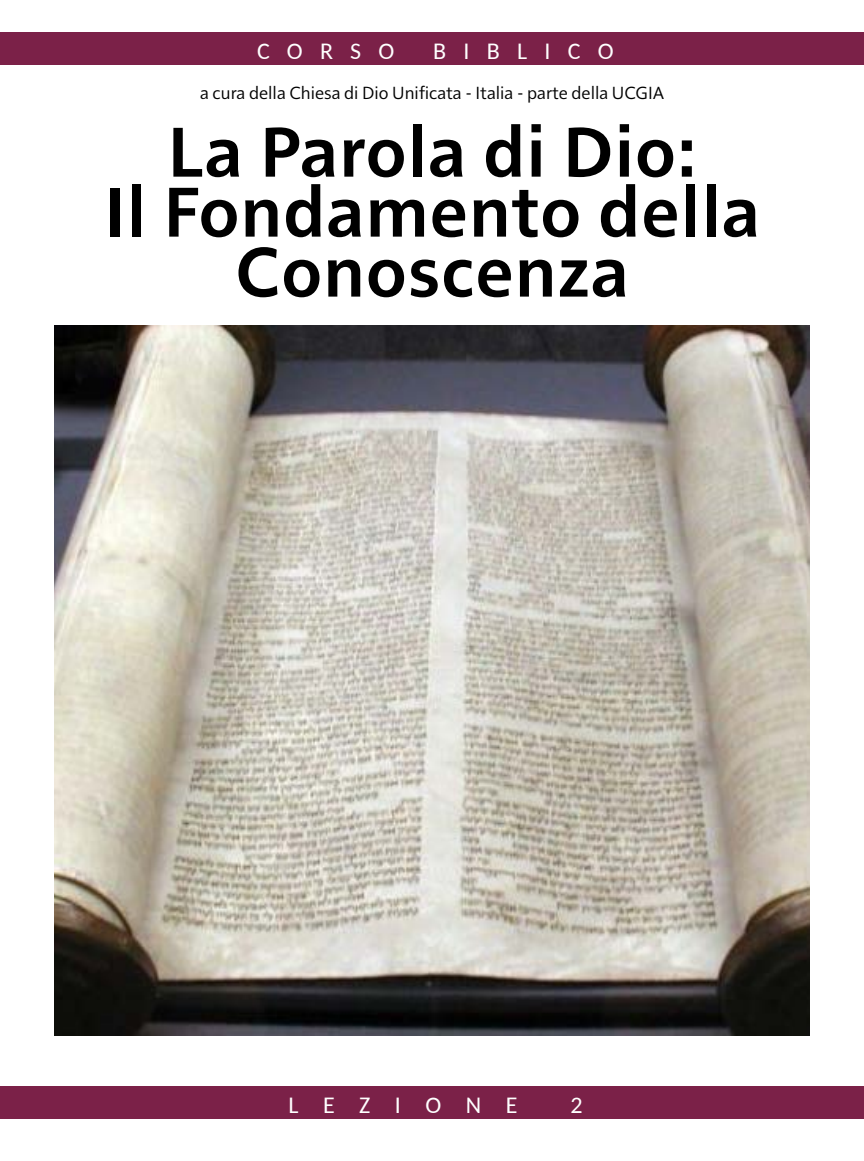
<style>
.page{position:relative;width:864px;height:1161px;background:#fff}
.page>*{position:absolute;margin:0;border:0;box-sizing:border-box;transform-origin:0 0}
.t1{font:600 72px/60px "Solitaire MVB Pro";letter-spacing:.02em;color:#000;text-align:center}
.t2{font:24px "Carlito";letter-spacing:.72em;color:#fff}
.t3{font:24px "Carlito";letter-spacing:1.02em;color:#fff}
.t4{font:18px "Solitaire MVB Pro";color:#000}
</style>
<div class="page">
<div style="left:0;top:32px;width:864px;height:33px;background:#7b2148"></div>
<div style="left:0;top:1086px;width:864px;height:32px;background:#7b2148"></div>
<img style="left:54px;top:325px;width:756px;height:710px">
<h2 class="t2" style="left:257px;top:35px;width:139px">CORSO</h2>
<h2 class="t2" style="left:433px;top:35px;width:182px">BIBLICO</h2>
<p class="t4" style="left:200px;top:80px;width:466px">a cura della Chiesa di Dio Unificata - Italia - parte della UCGIA</p>
<h1 class="t1" style="left:104px;top:118px;width:657px">La Parola di Dio:<br>Il Fondamento della<br>Conoscenza</h1>
<h2 class="t3" style="left:289px;top:1088px;width:230px">LEZIONE</h2>
<h2 class="t2" style="left:570px;top:1088px;width:14px">2</h2>
</div>
